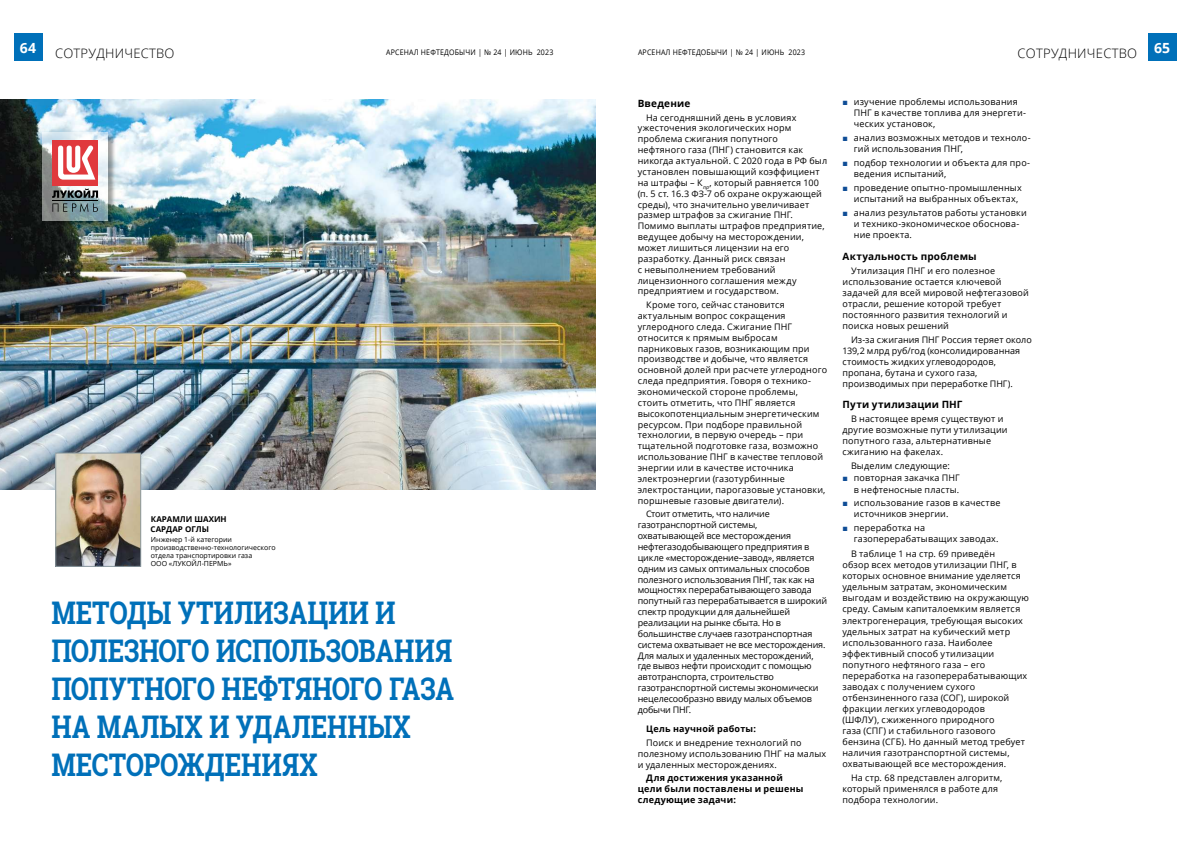
<style>
.page{position:relative;width:1191px;height:842px;background:#fff}
.page>*{position:absolute;margin:0;border:0;box-sizing:border-box;transform-origin:0 0}
.t1{font:700 31.2px/38px "Roboto Slab";letter-spacing:-.005em;color:#0070b9;scale:.83 1}
.t2{font:700 14px "Open Sans";color:#fff}
.t3{font:300 13px "Open Sans";letter-spacing:.02em;color:#000}
.t4{font:700 10px "Open Sans";letter-spacing:.02em;color:#000}
.t5{font:9px/11px "Open Sans";letter-spacing:.015em;color:#000}
.t6{font:9px/10.9px "Open Sans";letter-spacing:-.015em;color:#000}
.t7{font:700 9px/10.9px "Open Sans";letter-spacing:.025em;color:#000}
.t8{font:700 8px/9.6px "Open Sans";color:#000}
.t9{font:7.7px "Open Sans";letter-spacing:.025em;color:#000;scale:.91 1}
.t10{font:7px/8px "Open Sans";color:#000}
.s1{font-family:"Franklin Gothic";color:#0e4d96}
</style>
<div class="page">
<div style="left:14px;top:33px;width:28px;height:28px;background:#0070b9"></div>
<div style="left:1148px;top:33px;width:28px;height:28px;background:#0070b9"></div>
<img style="left:0;top:99px;width:595px;height:390px">
<img style="left:58px;top:455px;width:81px;height:109px">
<div style="left:56px;top:453px;width:85px;height:113px;border:1px solid #8b99a0"></div>
<div style="left:43px;top:133px;width:73px;height:96px;background:#000;opacity:.75"></div>
<svg style="left:42px;top:132px;width:66px;height:88px"></svg>
<div style="left:52px;top:140px;width:46px;height:46px;background:#e0393d"></div>
<svg style="left:58px;top:145px;width:37px;height:35px"></svg>
<svg style="left:52px;top:188px;width:46px;height:24px"></svg>
<hr style="left:52px;top:201px;width:46px;height:1px;background:#000">
<h2 class="t2" style="left:20px;top:43px;width:18px">64</h2>
<h3 class="t3" style="left:55px;top:44px;width:121px">СОТРУДНИЧЕСТВО</h3>
<h3 class="t3" style="left:1017px;top:44px;width:121px">СОТРУДНИЧЕСТВО</h3>
<p class="t9" style="left:386px;top:47px;width:185px">АРСЕНАЛ НЕФТЕДОБЫЧИ | № 24 | ИЮНЬ 2023</p>
<p class="t9" style="left:638px;top:47px;width:185px">АРСЕНАЛ НЕФТЕДОБЫЧИ | № 24 | ИЮНЬ 2023</p>
<p class="t8" style="left:151px;top:514px;width:78px">КАРАМЛИ ШАХИН<br>САРДАР ОГЛЫ</p>
<p class="t10" style="left:151px;top:536px;width:126px">Инженер 1-й категории производственно-технологического отдела транспортировки газа<br>ООО «ЛУКОЙЛ-ПЕРМЬ»</p>
<h1 class="t1" style="left:51px;top:593px;width:487px">МЕТОДЫ УТИЛИЗАЦИИ И<br>ПОЛЕЗНОГО ИСПОЛЬЗОВАНИЯ<br>ПОПУТНОГО НЕФТЯНОГО ГАЗА<br>НА МАЛЫХ И УДАЛЕННЫХ<br>МЕСТОРОЖДЕНИЯХ</h1>
<p class="t4" style="left:638px;top:96px;width:54px">Введение</p>
<p class="t5" style="left:638px;top:112px;width:191px;text-indent:9px">На сегодняшний день в условиях ужесточения экологических норм проблема сжигания попутного нефтяного газа (ПНГ) становится как никогда актуальной. С 2020 года в РФ был установлен повышающий коэффициент на штрафы – К<sub>пр</sub>, который равняется 100 (п. 5 ст. 16.3 ФЗ-7 об охране окружающей среды), что значительно увеличивает размер штрафов за сжигание ПНГ.<br>Помимо выплаты штрафов предприятие, ведущее добычу на месторождении, может лишиться лицензии на его разработку. Данный риск связан<br>с невыполнением требований лицензионного соглашения между предприятием и государством.</p>
<p class="t5" style="left:638px;top:299px;width:191px;text-indent:9px">Кроме того, сейчас становится актуальным вопрос сокращения углеродного следа. Сжигание ПНГ относится к прямым выбросам парниковых газов, возникающим при производстве и добыче, что является основной долей при расчете углеродного следа предприятия. Говоря о технико&shy;экономической стороне проблемы, стоить отметить, что ПНГ является высокопотенциальным энергетическим ресурсом. При подборе правильной технологии, в первую очередь – при тщательной подготовке газа, возможно использование ПНГ в качестве тепловой энергии или в качестве источника электроэнергии (газотурбинные электростанции, парогазовые установки, поршневые газовые двигатели).</p>
<p class="t6" style="left:638px;top:508px;width:191px;text-indent:9px">Стоит отметить, что наличие газотранспортной системы,<br>охватывающей все месторождения нефтегазодобывающего предприятия в цикле «месторождение–завод», является одним из самых оптимальных способов полезного использования ПНГ, так как на мощностях перерабатывающего завода попутный газ перерабатывается в широкий спектр продукции для дальнейшей реализации на рынке сбыта. Но в большинстве случаев газотранспортная система охватывает не все месторождения.<br>Для малых и удаленных месторождений, где вывоз нефти происходит с помощью автотранспорта, строительство газотранспортной системы экономически нецелесообразно ввиду малых объемов добычи ПНГ.</p>
<p class="t7" style="left:646px;top:723px;width:111px">Цель научной работы:</p>
<p class="t5" style="left:638px;top:737px;width:190px;text-indent:9px">Поиск и внедрение технологий по полезному использованию ПНГ на малых и удаленных месторождениях.</p>
<p class="t7" style="left:638px;top:772px;width:167px;text-indent:9px">Для достижения указанной цели были поставлены и решены следующие задачи:</p>
<p class="t5" style="left:854px;top:96px;width:173px;text-indent:-11px"><span class="s1">■</span> изучение проблемы использования<br>ПНГ в качестве топлива для энергети&shy;ческих установок,</p>
<p class="t5" style="left:854px;top:132px;width:178px;text-indent:-11px"><span class="s1">■</span> анализ возможных методов и техноло&shy;гий использования ПНГ,</p>
<p class="t5" style="left:854px;top:157px;width:178px;text-indent:-11px"><span class="s1">■</span> подбор технологии и объекта для про&shy;ведения испытаний,</p>
<p class="t5" style="left:854px;top:182px;width:169px;text-indent:-11px"><span class="s1">■</span> проведение опытно-промышленных испытаний на выбранных объектах,</p>
<p class="t5" style="left:854px;top:207px;width:174px;text-indent:-11px"><span class="s1">■</span> анализ результатов работы установки и технико-экономическое обоснова&shy;ние проекта.</p>
<p class="t4" style="left:842px;top:249px;width:136px">Актуальность проблемы</p>
<p class="t5" style="left:842px;top:265px;width:188px;text-indent:9px">Утилизация ПНГ и его полезное использование остается ключевой задачей для всей мировой нефтегазовой отрасли, решение которой требует постоянного развития технологий и поиска новых решений</p>
<p class="t5" style="left:842px;top:334px;width:191px;text-indent:9px">Из-за сжигания ПНГ Россия теряет около 139,2 млрд руб/год (консолидированная стоимость жидких углеводородов, пропана, бутана и сухого газа, производимых при переработке ПНГ).</p>
<p class="t4" style="left:842px;top:397px;width:121px">Пути утилизации ПНГ</p>
<p class="t5" style="left:842px;top:413px;width:167px;text-indent:9px">В настоящее время существуют и другие возможные пути утилизации попутного газа, альтернативные сжиганию на факелах.</p>
<p class="t5" style="left:851px;top:460px;width:100px">Выделим следующие:</p>
<p class="t5" style="left:842px;top:472px;width:119px;text-align:right"><span class="s1">■</span> повторная закачка ПНГ в нефтеносные пласты.</p>
<p class="t5" style="left:854px;top:497px;width:148px;text-indent:-11px"><span class="s1">■</span> использование газов в качестве источников энергии.</p>
<p class="t5" style="left:854px;top:522px;width:146px;text-indent:-11px"><span class="s1">■</span> переработка на газоперерабатыващих заводах.</p>
<p class="t5" style="left:842px;top:548px;width:188px;text-indent:9px">В таблице 1 на стр. 69 приведён<br>обзор всех методов утилизации ПНГ, в которых основное внимание уделяется удельным затратам, экономическим выгодам и воздействию на окружающую среду. Самым капиталоемким является электрогенерация, требующая высоких удельных затрат на кубический метр использованного газа. Наиболее эффективный способ утилизации попутного нефтяного газа – его переработка на газоперерабатывающих заводах с получением сухого отбензиненного газа (СОГ), широкой фракции легких углеводородов<br>(ШФЛУ), сжиженного природного<br>газа (СПГ) и стабильного газового бензина (СГБ). Но данный метод требует наличия газотранспортной системы, охватывающей все месторождения.</p>
<p class="t5" style="left:842px;top:772px;width:161px;text-indent:9px">На стр. 68 представлен алгоритм, который применялся в работе для подбора технологии.</p>
<h2 class="t2" style="left:1154px;top:43px;width:18px">65</h2>
</div>
